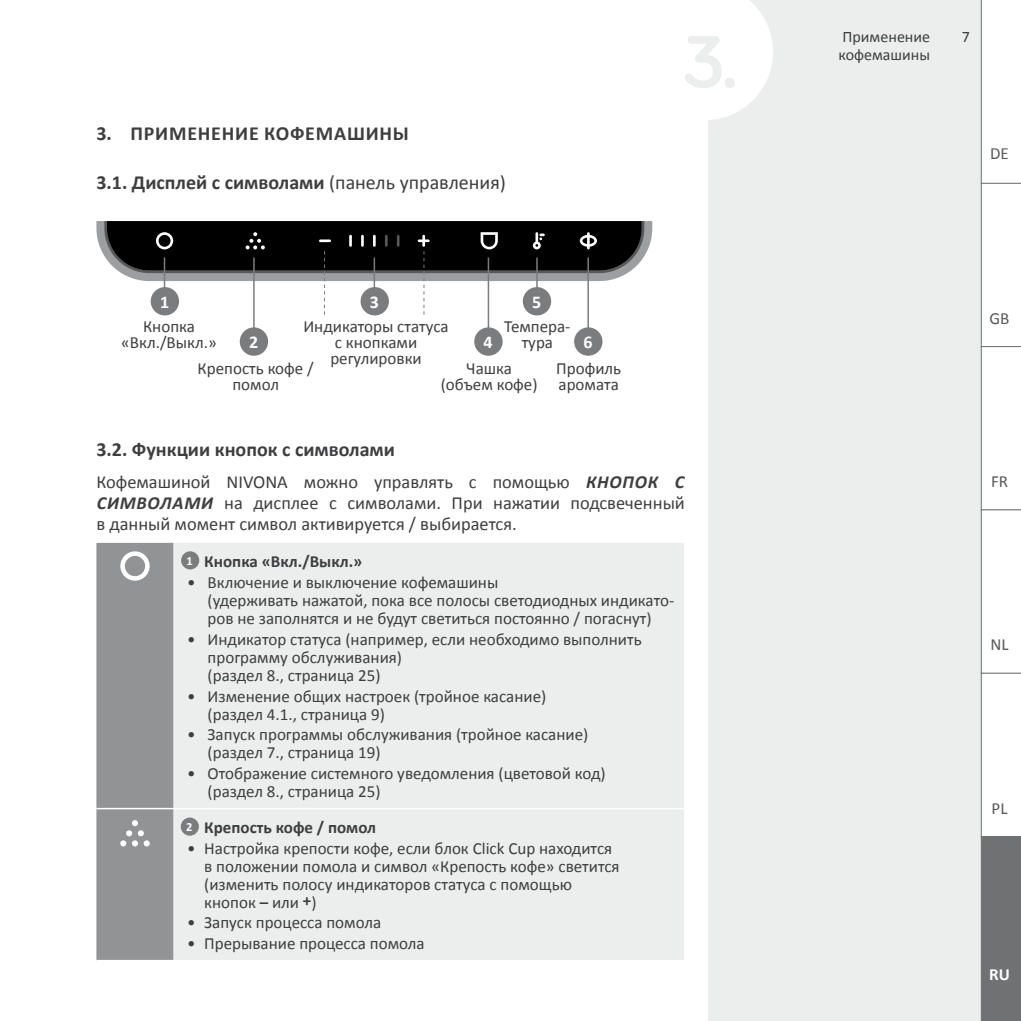
<style>
.page{position:relative;width:1021px;height:1021px;background:#fff}
.page>*{position:absolute;margin:0;border:0;box-sizing:border-box;transform-origin:0 0}
.t1{font:700 20px "Calibri";color:#3e3d40}
.t2{font:700 20px "Calibri";letter-spacing:.04em;color:#3e3d40}
.t3{font:18.4px/21px "Calibri";color:#3e3d40;text-align:justify}
.t4{font:700 18px "Calibri";color:#fff}
.t5{font:17px/18px "Calibri";color:#3e3d40}
.t6{font:700 17px "Calibri";color:#3e3d40}
.t7{font:17px "Calibri";color:#58585a}
.t8{font:700 17px "Calibri";color:#fff}
.t9{font:16px/18px "Calibri";color:#3e3d40}
.t10{font:700 12.4px "Calibri";color:#fff}
.s1{font-weight:400}
.s2{font-weight:700;font-style:italic}
.s3{font-weight:700}
</style>
<div class="page">
<div style="left:707px;top:0;width:313px;height:1020px;background:#eceded"></div>
<svg style="left:707px;top:0;width:66px;height:120px"></svg>
<svg style="left:980px;top:0;width:40px;height:1020px;background:#dfe0e0"></svg>
<div style="left:173px;top:543px;width:511px;height:416px;background:#eceded"></div>
<hr style="left:173px;top:807px;width:511px;height:2px;background:#fff">
<div style="left:96px;top:543px;width:77px;height:417px;background:#929395"></div>
<div style="left:181px;top:551px;width:18px;height:18px;background:#7b7c7e;border-radius:50%"></div>
<div style="left:181px;top:817px;width:18px;height:18px;background:#7b7c7e;border-radius:50%"></div>
<hr style="left:587px;top:257px;width:2px;height:93px;background:#7b7c7e">
<hr style="left:487px;top:257px;width:2px;height:93px;background:#7b7c7e">
<hr style="left:253px;top:257px;width:2px;height:93px;background:#7b7c7e">
<div style="left:151px;top:287px;width:28px;height:28px;background:#7b7c7e;border-radius:50%"></div>
<div style="left:240px;top:327px;width:28px;height:29px;background:#7b7c7e;border-radius:50%"></div>
<div style="left:360px;top:287px;width:29px;height:28px;background:#7b7c7e;border-radius:50%"></div>
<div style="left:474px;top:327px;width:28px;height:29px;background:#7b7c7e;border-radius:50%"></div>
<div style="left:523px;top:287px;width:28px;height:28px;background:#7b7c7e;border-radius:50%"></div>
<div style="left:574px;top:327px;width:28px;height:29px;background:#7b7c7e;border-radius:50%"></div>
<svg style="left:96px;top:221px;width:556px;height:93px"></svg>
<p class="t2" style="left:96px;top:119px;width:314px">3. ПРИМЕНЕНИЕ КОФЕМАШИНЫ</p>
<p class="t1" style="left:96px;top:168px;width:411px">3.1. Дисплей с символами <span class="s1">(панель управления)</span></p>
<p class="t4" style="left:160px;top:289px;width:11px">1</p>
<p class="t4" style="left:370px;top:289px;width:11px">3</p>
<p class="t4" style="left:532px;top:289px;width:11px">5</p>
<p class="t5" style="left:121px;top:318px;width:97px;line-height:16px;text-align:center">Кнопка «Вкл./Выкл.»</p>
<p class="t5" style="left:303px;top:318px;width:147px;line-height:16px;text-align:center">Индикаторы статуса с кнопками регулировки</p>
<p class="t5" style="left:504px;top:318px;width:68px;line-height:16px;text-align:center">Темпера&shy;тура</p>
<p class="t5" style="left:556px;top:359px;width:66px;line-height:16px">Профиль аромата</p>
<p class="t4" style="left:249px;top:329px;width:11px">2</p>
<p class="t4" style="left:583px;top:329px;width:11px">6</p>
<p class="t4" style="left:483px;top:329px;width:11px">4</p>
<p class="t5" style="left:198px;top:359px;width:118px;line-height:16px;text-align:center">Крепость кофе / помол</p>
<p class="t5" style="left:440px;top:359px;width:98px;line-height:16px;text-align:center">Чашка (объем кофе)</p>
<p class="t1" style="left:96px;top:435px;width:300px">3.2. Функции кнопок с символами</p>
<p class="t3" style="left:96px;top:470px;width:590px">Кофемашиной NIVONA можно управлять с помощью <span class="s2">КНОПОК С СИМВОЛАМИ</span> на дисплее с символами. При нажатии подсвеченный в данный момент символ активируется / выбирается.</p>
<p class="t6" style="left:204px;top:549px;width:160px">Кнопка «Вкл./Выкл.»</p>
<p class="t5" style="left:207px;top:572px;width:468px;text-indent:-20px">• Включение и выключение кофемашины<br>(удерживать нажатой, пока все полосы светодиодных индикато&shy;ров не заполнятся и не будут светиться постоянно / погаснут)</p>
<p class="t5" style="left:207px;top:629px;width:435px;text-indent:-20px">• Индикатор статуса (например, если необходимо выполнить программу обслуживания)<br>(раздел 8., страница 25)</p>
<p class="t5" style="left:207px;top:686px;width:340px;text-indent:-20px">• Изменение общих настроек (тройное касание) (раздел 4.1., страница 9)</p>
<p class="t5" style="left:207px;top:725px;width:382px;text-indent:-20px">• Запуск программы обслуживания (тройное касание) (раздел 7., страница 19)</p>
<p class="t5" style="left:207px;top:763px;width:399px;text-indent:-20px">• Отображение системного уведомления (цветовой код) (раздел 8., страница 25)</p>
<p class="t6" style="left:204px;top:815px;width:173px">Крепость кофе / помол</p>
<p class="t5" style="left:204px;top:838px;width:417px;text-indent:-17px">• Настройка крепости кофе, если блок Click Cup находится в положении помола и символ «Крепость кофе» светится (изменить полосу индикаторов статуса с помощью кнопок <span class="s3">–</span> или <span class="s3">+</span>)</p>
<p class="t5" style="left:187px;top:913px;width:195px">• Запуск процесса помола</p>
<p class="t5" style="left:187px;top:933px;width:239px">• Прерывание процесса помола</p>
<p class="t10" style="left:186px;top:552px;width:8px">1</p>
<p class="t10" style="left:186px;top:818px;width:8px">2</p>
<p class="t9" style="left:838px;top:27px;width:93px">Применение кофемашины</p>
<p class="t9" style="left:961px;top:27px;width:10px">7</p>
<p class="t7" style="left:990px;top:142px;width:20px">DE</p>
<p class="t7" style="left:989px;top:307px;width:21px">GB</p>
<p class="t7" style="left:991px;top:470px;width:19px">FR</p>
<p class="t7" style="left:990px;top:634px;width:20px">NL</p>
<p class="t7" style="left:991px;top:797px;width:17px">PL</p>
<p class="t8" style="left:989px;top:962px;width:22px">RU</p>
</div>
